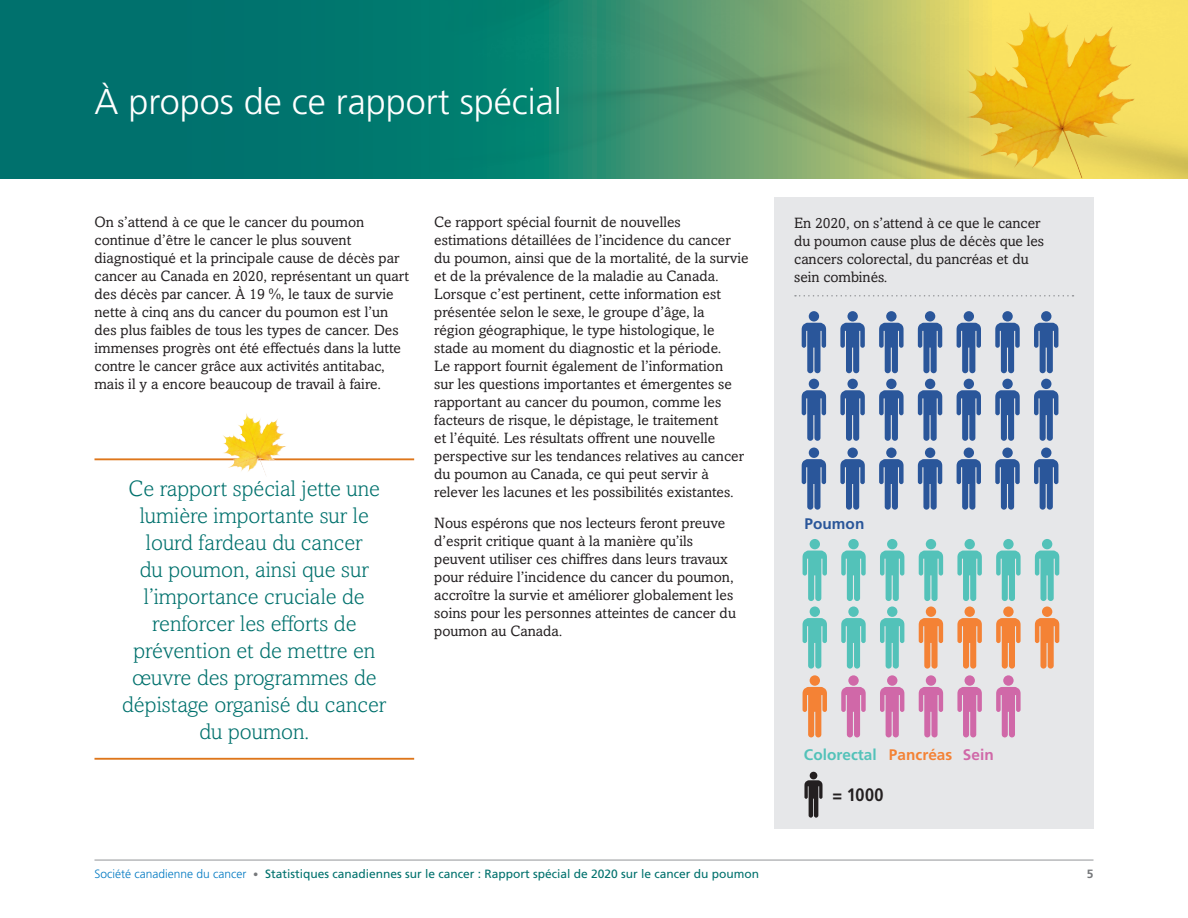
<style>
.page{position:relative;width:1188px;height:918px;background:#fff}
.page>*{position:absolute;margin:0;border:0;box-sizing:border-box;transform-origin:0 0}
.Chapter_Title_L1{font:300 36px "Frutiger LT Std";color:#fff}
.Fun_Fact_call-out_te{font:300 22.5px/27px "Amasis MT Pro";color:#00716d;text-align:center}
.t1{font:700 18px "Frutiger LT Std";color:#231f20;scale:.9 1}
.t2{font:700 15.3px "Frutiger LT Std";letter-spacing:.005em;color:#53c2b9}
.t3{font:700 15.3px "Frutiger LT Std";letter-spacing:.005em;color:#2a569a}
.Body_copy_SpAfter{font:15px/18px "Amasis MT Pro";color:#231f20}
.t4{font:12px "Frutiger LT Std";color:#00716d}
.t5{font:700 12px "Frutiger LT Std";color:#76787b}
.s1{color:#f48235}
.s2{color:#d068a8}
.s3{font-weight:300;color:#0079c2}
.s4{font-weight:300;font-size:10.5px;color:#76787b}
</style>
<div class="page">
<div style="left:774px;top:197px;width:320px;height:632px;background:#e6e7e9"></div>
<hr style="left:94px;top:860px;width:1000px;height:1px;background:#939598">
<div style="left:0;top:0;width:1188px;height:178px;background:#00726e"></div>
<img style="left:430px;top:0;width:758px;height:178px">
<img style="left:966px;top:12px;width:64px;height:145px">
<hr style="left:94px;top:458px;width:320px;height:2px;background:#de761b">
<hr style="left:94px;top:758px;width:320px;height:2px;background:#de761b">
<img style="left:222px;top:418px;width:24px;height:50px">
<svg style="left:804px;top:772px;width:19px;height:46px"></svg>
<svg style="left:995px;top:311px;width:25px;height:62px"></svg>
<svg style="left:1034px;top:311px;width:24px;height:62px"></svg>
<svg style="left:840px;top:311px;width:25px;height:62px"></svg>
<svg style="left:879px;top:311px;width:25px;height:62px"></svg>
<svg style="left:802px;top:311px;width:24px;height:62px"></svg>
<svg style="left:802px;top:379px;width:24px;height:62px"></svg>
<svg style="left:840px;top:379px;width:25px;height:62px"></svg>
<svg style="left:879px;top:379px;width:25px;height:62px"></svg>
<svg style="left:918px;top:379px;width:24px;height:62px"></svg>
<svg style="left:1034px;top:448px;width:24px;height:62px"></svg>
<svg style="left:802px;top:448px;width:24px;height:62px"></svg>
<svg style="left:840px;top:448px;width:25px;height:62px"></svg>
<svg style="left:879px;top:448px;width:25px;height:62px"></svg>
<svg style="left:918px;top:448px;width:24px;height:62px"></svg>
<svg style="left:957px;top:448px;width:24px;height:62px"></svg>
<svg style="left:995px;top:448px;width:25px;height:62px"></svg>
<svg style="left:957px;top:379px;width:24px;height:62px"></svg>
<svg style="left:995px;top:379px;width:25px;height:62px"></svg>
<svg style="left:1034px;top:379px;width:24px;height:62px"></svg>
<svg style="left:918px;top:311px;width:24px;height:62px"></svg>
<svg style="left:957px;top:311px;width:24px;height:62px"></svg>
<svg style="left:841px;top:675px;width:25px;height:62px"></svg>
<svg style="left:880px;top:675px;width:24px;height:62px"></svg>
<svg style="left:919px;top:675px;width:24px;height:62px"></svg>
<svg style="left:957px;top:675px;width:25px;height:62px"></svg>
<svg style="left:996px;top:675px;width:25px;height:62px"></svg>
<svg style="left:803px;top:675px;width:24px;height:62px"></svg>
<svg style="left:996px;top:539px;width:25px;height:130px"></svg>
<svg style="left:1035px;top:539px;width:24px;height:130px"></svg>
<svg style="left:841px;top:539px;width:25px;height:130px"></svg>
<svg style="left:880px;top:539px;width:24px;height:130px"></svg>
<svg style="left:803px;top:539px;width:24px;height:130px"></svg>
<svg style="left:919px;top:539px;width:24px;height:130px"></svg>
<svg style="left:957px;top:539px;width:25px;height:130px"></svg>
<svg style="left:795px;top:295px;width:278px;height:2px"></svg>
<p class="Chapter_Title_L1" style="left:94px;top:82px;width:469px">À propos de ce rapport spécial</p>
<p class="Body_copy_SpAfter" style="left:94px;top:213px;width:316px">On s’attend à ce que le cancer du poumon continue d’être le cancer le plus souvent diagnostiqué et la principale cause de décès par cancer au Canada en 2020, représentant un quart des décès par cancer. À 19 %, le taux de survie nette à cinq ans du cancer du poumon est l’un des plus faibles de tous les types de cancer. Des immenses progrès ont été effectués dans la lutte contre le cancer grâce aux activités antitabac, mais il y a encore beaucoup de travail à faire.</p>
<p class="Fun_Fact_call-out_te" style="left:122px;top:476px;width:266px">Ce rapport spécial jette une lumière importante sur le lourd fardeau du cancer<br>du poumon, ainsi que sur l’importance cruciale de renforcer les efforts de prévention et de mettre en œuvre des programmes de dépistage organisé du cancer du poumon.</p>
<p class="Body_copy_SpAfter" style="left:434px;top:213px;width:316px">Ce rapport spécial fournit de nouvelles estimations détaillées de l’incidence du cancer du poumon, ainsi que de la mortalité, de la survie et de la prévalence de la maladie au Canada.<br>Lorsque c’est pertinent, cette information est présentée selon le sexe, le groupe d’âge, la région géographique, le type histologique, le stade au moment du diagnostic et la période.<br>Le rapport fournit également de l’information<br>sur les questions importantes et émergentes se rapportant au cancer du poumon, comme les facteurs de risque, le dépistage, le traitement<br>et l’équité. Les résultats offrent une nouvelle perspective sur les tendances relatives au cancer du poumon au Canada, ce qui peut servir à relever les lacunes et les possibilités existantes.</p>
<p class="Body_copy_SpAfter" style="left:434px;top:514px;width:303px">Nous espérons que nos lecteurs feront preuve d’esprit critique quant à la manière qu’ils peuvent utiliser ces chiffres dans leurs travaux pour réduire l’incidence du cancer du poumon, accroître la survie et améliorer globalement les soins pour les personnes atteintes de cancer du poumon au Canada.</p>
<p class="Body_copy_SpAfter" style="left:794px;top:214px;width:251px">En 2020, on s’attend à ce que le cancer du poumon cause plus de décès que les cancers colorectal, du pancréas et du sein combinés.</p>
<p class="t3" style="left:805px;top:515px;width:61px">Poumon</p>
<p class="t2" style="left:804px;top:746px;width:191px">Colorectal <span class="s1">Pancréas</span> <span class="s2">Sein</span></p>
<p class="t1" style="left:833px;top:784px;width:58px">= 1000</p>
<p class="t4" style="left:94px;top:867px;width:666px"><span class="s3">Société canadienne du cancer</span> <span class="s4">•</span> Statistiques canadiennes sur le cancer : Rapport spécial de 2020 sur le cancer du poumon</p>
<p class="t5" style="left:1087px;top:866px;width:8px">5</p>
</div>
